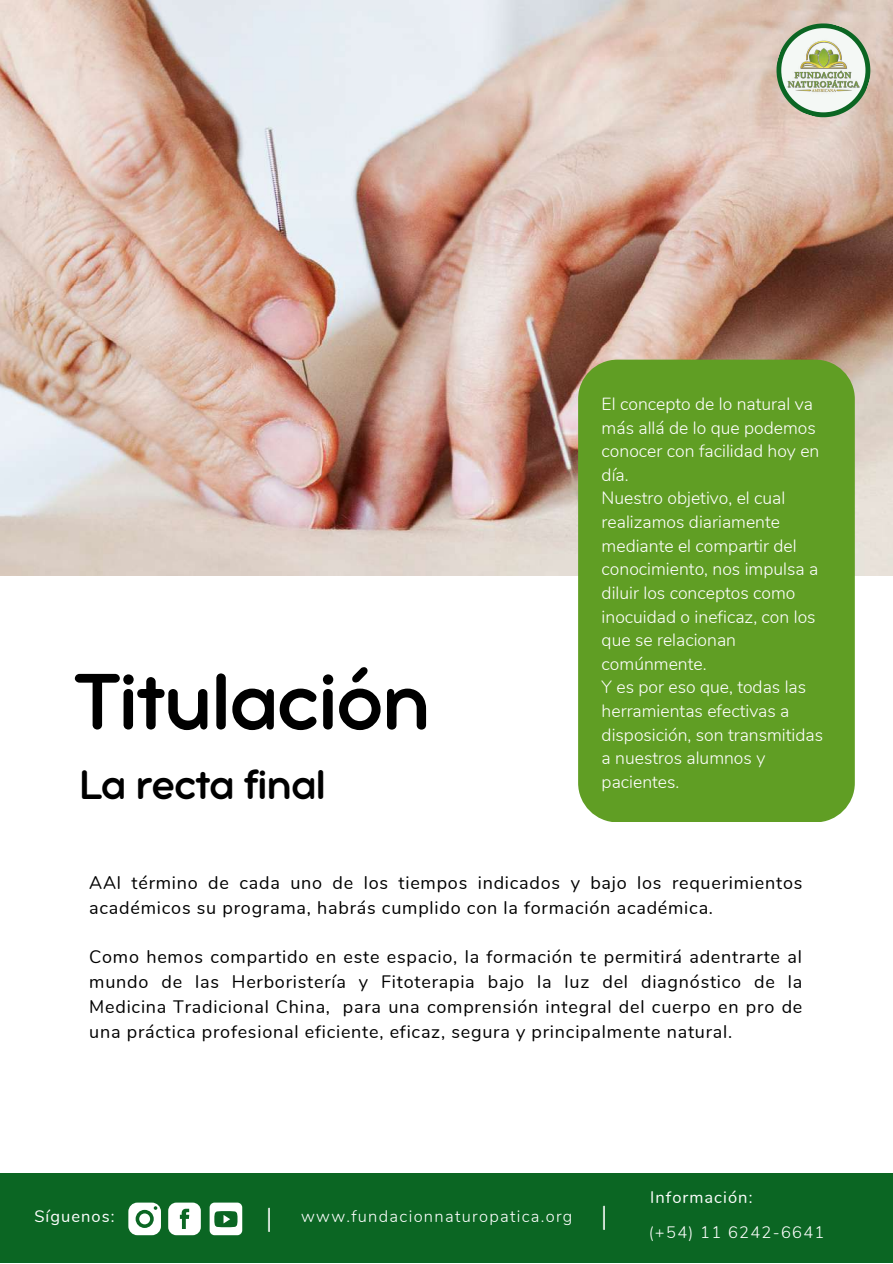
<style>
.page{position:relative;width:893px;height:1264px;background:#fff}
.page>*{position:absolute;margin:0;border:0;box-sizing:border-box;transform-origin:0 0}
.t1{font:87px "Aristotelica Pro Tx Dmbld";letter-spacing:-.025em;color:#000}
.t2{font:45px "Aristotelica Pro Tx Dmbld";letter-spacing:-.025em;color:#000}
.t3{font:18px/24.8px "Nunito";letter-spacing:.045em;color:#000}
.t4{font:300 17.55px/23.5px "Nunito";color:#fff}
.t5{font:300 16.5px "Nunito";letter-spacing:.08em;color:#fff}
.t6{font:16.5px "Nunito";letter-spacing:.065em;color:#fff}
.s1{font-size:26.85px}
</style>
<div class="page">
<img style="left:0;top:0;width:892px;height:576px">
<div style="left:578px;top:359px;width:276px;height:463px;background:#609e24;border-radius:39px"></div>
<svg style="left:764px;top:12px;width:118px;height:117px;background:#bfb8a3"></svg>
<div style="left:781px;top:28px;width:84px;height:84px;background:#f4f8f5;border-radius:50%"></div>
<img style="left:783px;top:38px;width:80px;height:57px">
<div style="left:0;top:1173px;width:892px;height:89px;background:#0b6623"></div>
<svg style="left:168px;top:1202px;width:33px;height:33px"></svg>
<div style="left:209px;top:1202px;width:33px;height:33px;background:#fff;border-radius:5px"></div>
<svg style="left:214px;top:1211px;width:23px;height:16px"></svg>
<svg style="left:128px;top:1202px;width:33px;height:33px"></svg>
<h1 class="t1" style="left:74px;top:673px;width:358px">Titulación</h1>
<h2 class="t2" style="left:79px;top:770px;width:249px">La recta final</h2>
<p class="t4" style="left:601px;top:392px;width:223px">El concepto de lo natural va más allá de lo que podemos conocer con facilidad hoy en día.<br>Nuestro objetivo, el cual realizamos diariamente mediante el compartir del conocimiento, nos impulsa a diluir los conceptos como inocuidad o ineficaz, con los que se relacionan comúnmente.<br>Y es por eso que, todas las herramientas efectivas a disposición, son transmitidas a nuestros alumnos y pacientes.</p>
<p class="t3" style="left:89px;top:870px;width:714px">AAl término de cada uno de los tiempos indicados y bajo los requerimientos académicos su programa, habrás cumplido con la formación académica.</p>
<p class="t3" style="left:89px;top:945px;width:714px;text-align:justify">Como hemos compartido en este espacio, la formación te permitirá adentrarte al mundo de las Herboristería y Fitoterapia bajo la luz del diagnóstico de la Medicina Tradicional China, para una comprensión integral del cuerpo en pro de una práctica profesional eficiente, eficaz, segura y principalmente natural.</p>
<p class="t6" style="left:34px;top:1205px;width:82px">Síguenos:</p>
<p class="t5" style="left:266px;top:1205px;width:343px"><span class="s1">|</span> www.fundacionnaturopatica.org <span class="s1">|</span></p>
<p class="t6" style="left:650px;top:1186px;width:104px">Información:</p>
<p class="t5" style="left:648px;top:1221px;width:177px">(+54) 11 6242-6641</p>
</div>
